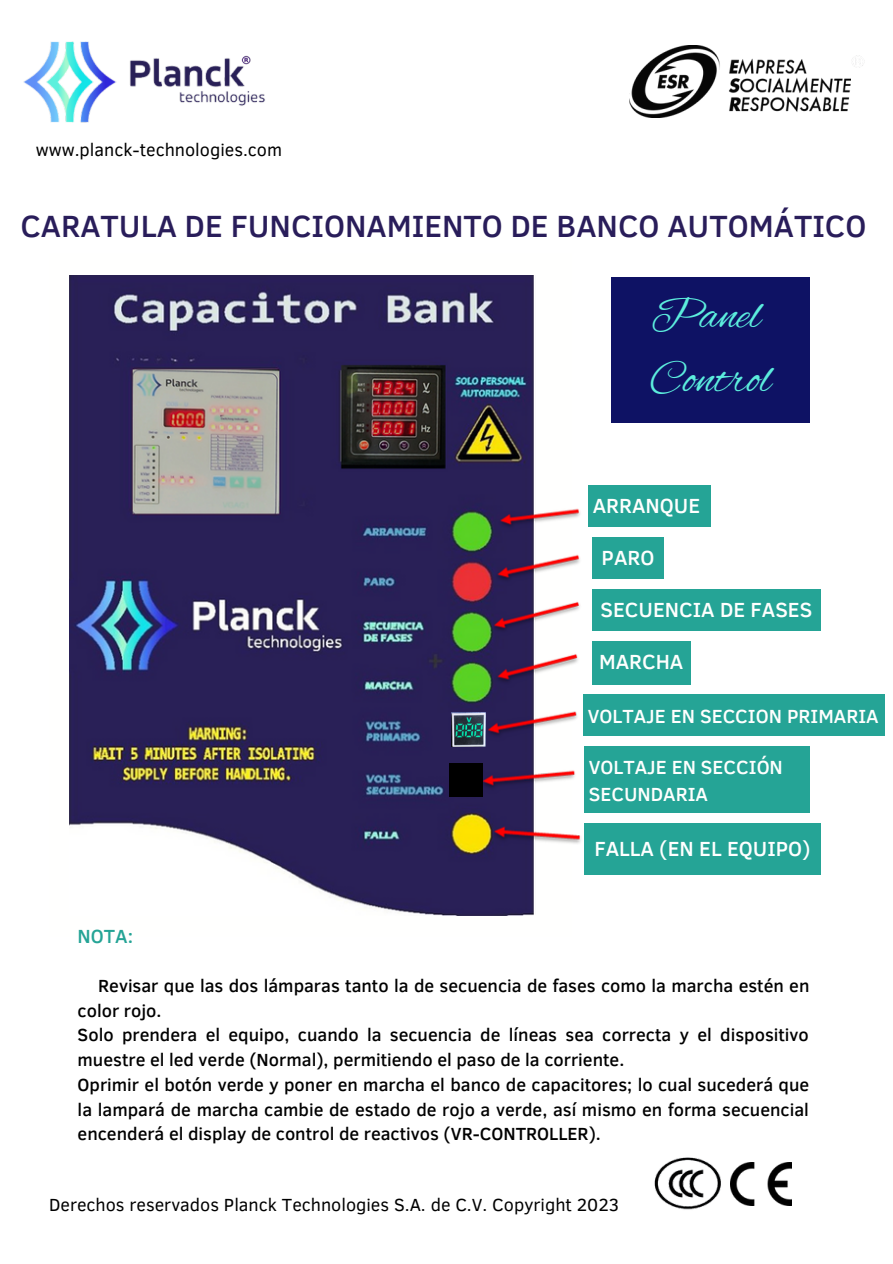
<style>
.page{position:relative;width:893px;height:1264px;background:#fff}
.page>*{position:absolute;margin:0;border:0;box-sizing:border-box;transform-origin:0 0}
.t1{font:46.5px "Alex Brush";color:#5ceddd}
.t2{font:500 31.5px "Clear Sans";color:#291d5a}
.t3{font:500 21px "Clear Sans";color:#fffffe}
.t4{font:500 21px "Clear Sans";color:#fff}
.t5{font:500 19.5px/27px "Clear Sans";color:#fffffe}
.t6{font:500 19.5px "Clear Sans";color:#25a496}
.t7{font:500 18px/24.8px "Clear Sans";color:#000}
.t8{font:18px "Clear Sans";color:#000}
</style>
<div class="page">
<img style="left:852px;top:55px;width:13px;height:13px">
<img style="left:69px;top:275px;width:512px;height:640px">
<div style="left:588px;top:485px;width:122px;height:41px;background:#25a496"></div>
<div style="left:592px;top:537px;width:71px;height:41px;background:#25a496"></div>
<div style="left:592px;top:589px;width:228px;height:42px;background:#25a496"></div>
<div style="left:592px;top:641px;width:98px;height:43px;background:#25a496"></div>
<div style="left:584px;top:746px;width:225px;height:67px;background:#25a496"></div>
<div style="left:583px;top:694px;width:301px;height:42px;background:#25a496"></div>
<div style="left:584px;top:823px;width:236px;height:51px;background:#25a496"></div>
<img style="left:654px;top:1157px;width:67px;height:53px">
<img style="left:730px;top:1162px;width:61px;height:43px">
<div style="left:449px;top:763px;width:34px;height:33px;background:#000"></div>
<img style="left:452px;top:712px;width:33px;height:34px">
<div style="left:611px;top:277px;width:198px;height:146px;background:#0e1264"></div>
<img style="left:629px;top:45px;width:221px;height:72px">
<img style="left:23px;top:41px;width:242px;height:82px">
<p class="t8" style="left:36px;top:136px;width:248px">www.planck-technologies.com</p>
<p class="t2" style="left:21px;top:203px;width:847px">CARATULA DE FUNCIONAMIENTO DE BANCO AUTOMÁTICO</p>
<p class="t1" style="left:650px;top:288px;width:112px">Panel</p>
<p class="t1" style="left:649px;top:353px;width:123px">Control</p>
<p class="t3" style="left:592px;top:490px;width:109px">ARRANQUE</p>
<p class="t3" style="left:601px;top:542px;width:54px">PARO</p>
<p class="t3" style="left:600px;top:594px;width:213px">SECUENCIA DE FASES</p>
<p class="t3" style="left:599px;top:646px;width:86px">MARCHA</p>
<p class="t5" style="left:587px;top:702px;width:292px">VOLTAJE EN SECCION PRIMARIA</p>
<p class="t5" style="left:588px;top:753px;width:196px">VOLTAJE EN SECCIÓN<br>SECUNDARIA</p>
<p class="t4" style="left:594px;top:833px;width:217px">FALLA (EN EL EQUIPO)</p>
<p class="t6" style="left:78px;top:922px;width:57px">NOTA:</p>
<p class="t7" style="left:78px;top:972px;width:733px;text-indent:21px">Revisar que las dos lámparas tanto la de secuencia de fases como la marcha estén en color rojo.</p>
<p class="t7" style="left:78px;top:1021px;width:732px">Solo prendera el equipo, cuando la secuencia de líneas sea correcta y el dispositivo muestre el led verde (Normal), permitiendo el paso de la corriente.</p>
<p class="t7" style="left:78px;top:1071px;width:733px;text-align:justify">Oprimir el botón verde y poner en marcha el banco de capacitores; lo cual sucederá que la lampará de marcha cambie de estado de rojo a verde, así mismo en forma secuencial encenderá el display de control de reactivos (VR-CONTROLLER).</p>
<p class="t8" style="left:49px;top:1191px;width:571px">Derechos reservados Planck Technologies S.A. de C.V. Copyright 2023</p>
</div>
